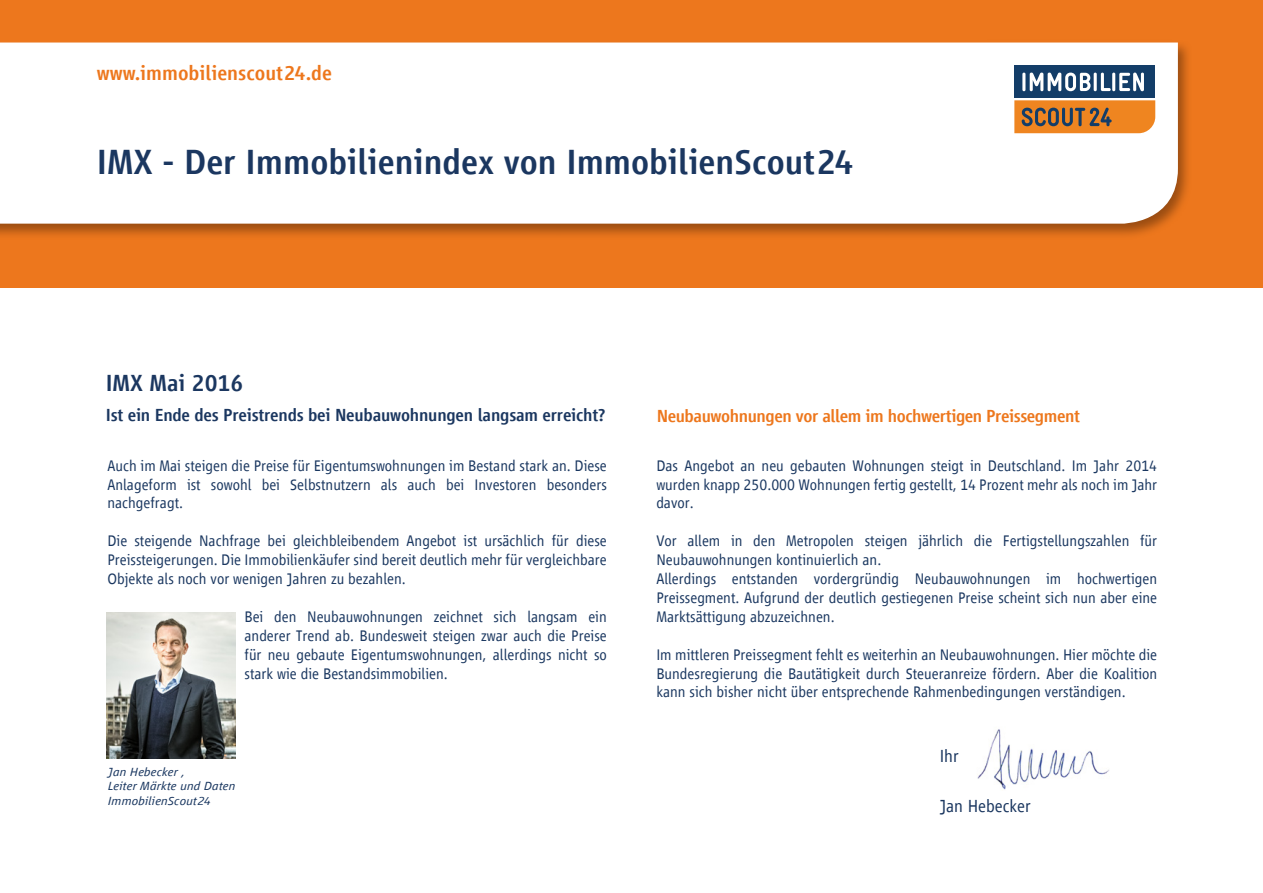
<style>
.page{position:relative;width:1263px;height:893px;background:#fff}
.page>*{position:absolute;margin:0;border:0;box-sizing:border-box;transform-origin:0 0}
.t1{font:500 36px "Scout Vialog";color:#1b3760}
.t2{font:500 24px "Scout Vialog";color:#1b3760}
.t3{font:500 21px "Scout Vialog";color:#ed771d}
.t4{font:500 18px "Scout Vialog";letter-spacing:-.01em;color:#1b3760}
.t5{font:500 18px "Scout Vialog";letter-spacing:-.025em;color:#ed771d}
.t6{font:300 18px "Scout Vialog";color:#1b3760}
.t7{font:300 15.75px/18.9px "Scout Vialog";color:#1a3760;text-align:justify}
.t8{font:italic 300 12.15px/14.5px "Scout Vialog";color:#1a3760;scale:1.15 1}
</style>
<div class="page">
<div style="left:0;top:0;width:1263px;height:287px;background:#ed771d"></div>
<svg style="left:0;top:42px;width:1188px;height:194px"></svg>
<div style="left:0;top:43px;width:1178px;height:181px;background:#fff"></div>
<div style="left:1014px;top:94px;width:141px;height:9px;background:#fff"></div>
<div style="left:1014px;top:65px;width:141px;height:33px;background:#133d68"></div>
<svg style="left:1014px;top:100px;width:141px;height:33px"></svg>
<hr style="left:1022px;top:73px;width:3px;height:18px;background:#fff;border-radius:2px">
<svg style="left:1030px;top:73px;width:60px;height:18px"></svg>
<hr style="left:1094px;top:73px;width:3px;height:18px;background:#fff;border-radius:2px">
<svg style="left:1101px;top:73px;width:10px;height:18px"></svg>
<hr style="left:1112px;top:73px;width:3px;height:18px;background:#fff;border-radius:2px">
<svg style="left:1119px;top:73px;width:25px;height:18px"></svg>
<img style="left:977px;top:729px;width:132px;height:61px">
<img style="left:106px;top:612px;width:130px;height:146px">
<h3 class="t3" style="left:97px;top:62px;width:237px">www.immobilienscout24.de</h3>
<h1 class="t1" style="left:97px;top:142px;width:758px">IMX - Der Immobilienindex von ImmobilienScout24</h1>
<h2 class="t2" style="left:106px;top:369px;width:139px">IMX Mai 2016</h2>
<p class="t4" style="left:106px;top:405px;width:501px">Ist ein Ende des Preistrends bei Neubauwohnungen langsam erreicht?</p>
<p class="t7" style="left:107px;top:456px;width:501px">Auch im Mai steigen die Preise für Eigentumswohnungen im Bestand stark an. Diese Anlageform ist sowohl bei Selbstnutzern als auch bei Investoren besonders nachgefragt.</p>
<p class="t7" style="left:107px;top:532px;width:501px">Die steigende Nachfrage bei gleichbleibendem Angebot ist ursächlich für diese Preissteigerungen. Die Immobilienkäufer sind bereit deutlich mehr für vergleichbare Objekte als noch vor wenigen Jahren zu bezahlen.</p>
<p class="t7" style="left:244px;top:607px;width:364px">Bei den Neubauwohnungen zeichnet sich langsam ein anderer Trend ab. Bundesweit steigen zwar auch die Preise für neu gebaute Eigentumswohnungen, allerdings nicht so stark wie die Bestandsimmobilien.</p>
<p class="t8" style="left:108px;top:764px;width:112px">Jan Hebecker ,<br>Leiter Märkte und Daten<br>ImmobilienScout24</p>
<p class="t5" style="left:657px;top:406px;width:425px">Neubauwohnungen vor allem im hochwertigen Preissegment</p>
<p class="t7" style="left:656px;top:456px;width:502px">Das Angebot an neu gebauten Wohnungen steigt in Deutschland. Im Jahr 2014 wurden knapp 250.000 Wohnungen fertig gestellt, 14 Prozent mehr als noch im Jahr davor.</p>
<p class="t7" style="left:656px;top:532px;width:502px;text-align:left">Vor allem in den Metropolen steigen jährlich die Fertigstellungszahlen für Neubauwohnungen kontinuierlich an.<br>Allerdings entstanden vordergründig Neubauwohnungen im hochwertigen Preissegment. Aufgrund der deutlich gestiegenen Preise scheint sich nun aber eine Marktsättigung abzuzeichnen.</p>
<p class="t7" style="left:656px;top:645px;width:502px">Im mittleren Preissegment fehlt es weiterhin an Neubauwohnungen. Hier möchte die Bundesregierung die Bautätigkeit durch Steueranreize fördern. Aber die Koalition kann sich bisher nicht über entsprechende Rahmenbedingungen verständigen.</p>
<p class="t6" style="left:940px;top:746px;width:21px">Ihr</p>
<p class="t6" style="left:940px;top:796px;width:93px">Jan Hebecker</p>
</div>
